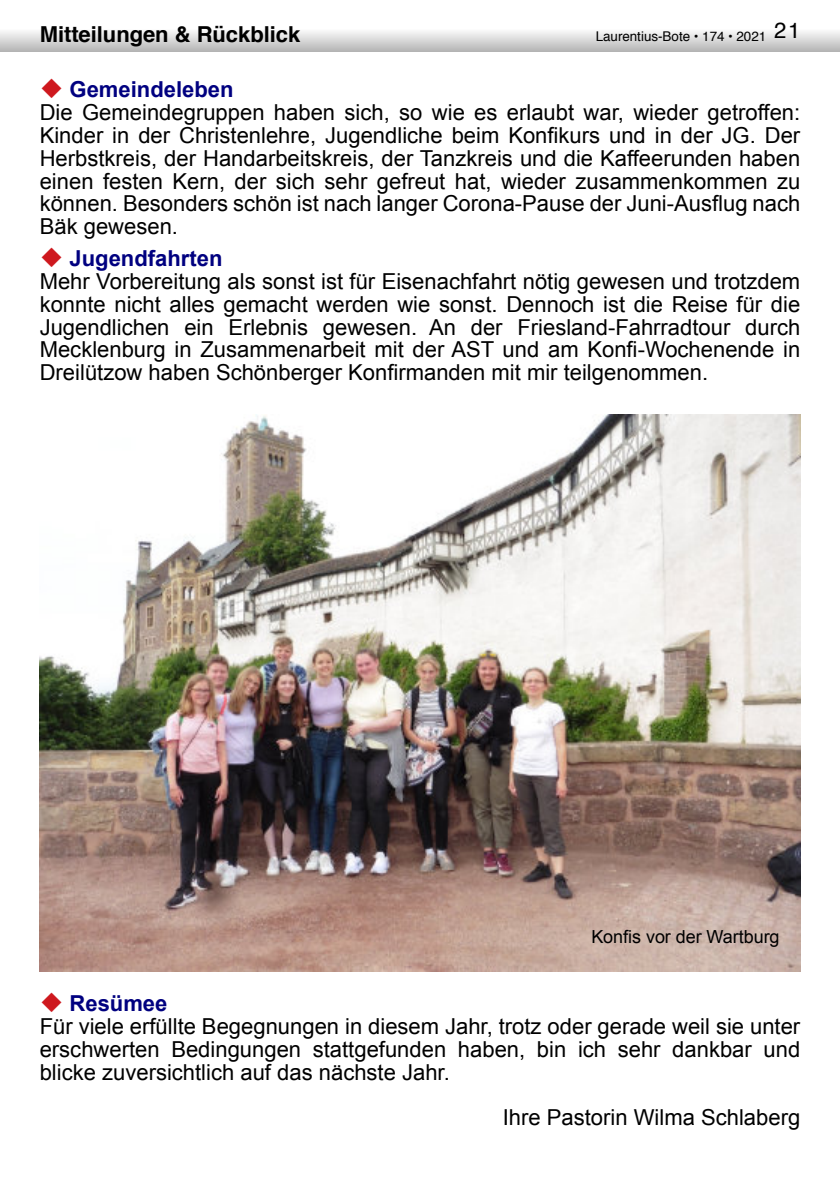
<style>
.page{position:relative;width:840px;height:1191px;background:#fff}
.page>*{position:absolute;margin:0;border:0;box-sizing:border-box;transform-origin:0 0}
.t1{font:22px/22.8px "Arial";color:#000}
.t2{font:700 22px "Helvetica";letter-spacing:-.005em;color:#000}
.t3{font:18px "Arial";letter-spacing:-.005em;color:#000}
.t4{font:13.4px "Helvetica";letter-spacing:-.005em;color:#000}
.s1{color:#ce181e}
.s2{font-weight:700;color:#000080}
</style>
<div class="page">
<div style="left:0;top:23px;width:839px;height:28px;background:linear-gradient(to bottom,#fff,#bcbcbc)"></div>
<img style="left:40px;top:414px;width:759px;height:557px">
<p class="t2" style="left:40px;top:25px;width:262px">Mitteilungen &amp; Rückblick</p>
<p class="t4" style="left:595px;top:31px;width:206px">Laurentius-Bote • 174 • 2021 <sup>21</sup></p>
<p class="t1" style="left:40px;top:80px;width:761px"><span class="s1">◆</span> <span class="s2">Gemeindeleben<br></span>Die Gemeindegruppen haben sich, so wie es erlaubt war, wieder getroffen:<br>Kinder in der Christenlehre, Jugendliche beim Konfikurs und in der JG. Der Herbstkreis, der Handarbeitskreis, der Tanzkreis und die Kaffeerunden haben einen festen Kern, der sich sehr gefreut hat, wieder zusammenkommen zu können. Besonders schön ist nach langer Corona-Pause der Juni-Ausflug nach Bäk gewesen.</p>
<p class="t1" style="left:40px;top:249px;width:761px"><span class="s1">◆</span> <span class="s2">Jugendfahrten<br></span>Mehr Vorbereitung als sonst ist für Eisenachfahrt nötig gewesen und trotzdem konnte nicht alles gemacht werden wie sonst. Dennoch ist die Reise für die Jugendlichen ein Erlebnis gewesen. An der Friesland-Fahrradtour durch Mecklenburg in Zusammenarbeit mit der AST und am Konfi-Wochenende in Dreilützow haben Schönberger Konfirmanden mit mir teilgenommen.</p>
<p class="t3" style="left:591px;top:929px;width:190px">Konfis vor der Wartburg</p>
<p class="t1" style="left:40px;top:994px;width:761px"><span class="s1">◆</span> <span class="s2">Resümee<br></span>Für viele erfüllte Begegnungen in diesem Jahr, trotz oder gerade weil sie unter erschwerten Bedingungen stattgefunden haben, bin ich sehr dankbar und blicke zuversichtlich auf das nächste Jahr.</p>
<p class="t1" style="left:502px;top:1108px;width:299px">Ihre Pastorin Wilma Schlaberg</p>
</div>
